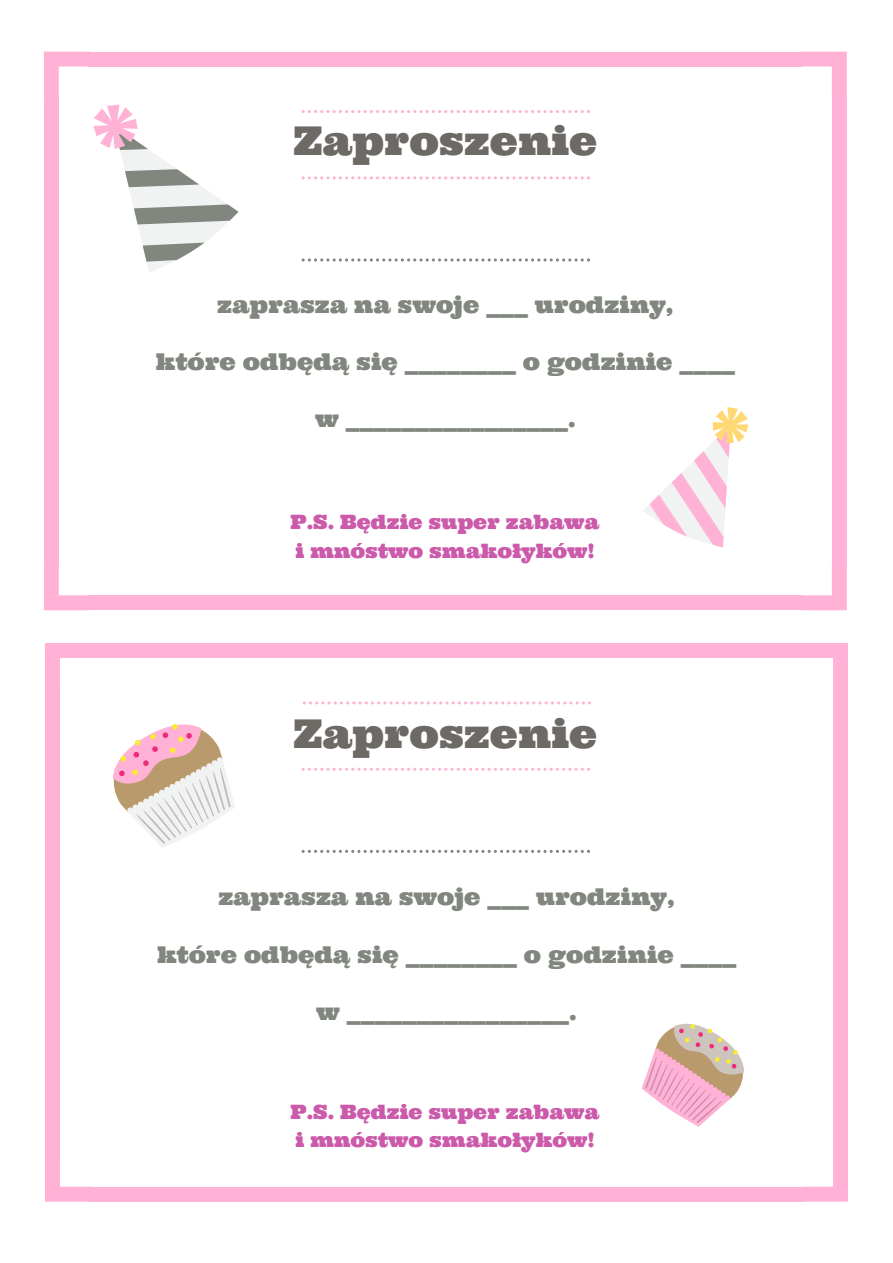
<style>
.page{position:relative;width:893px;height:1263px;background:#fff}
.page>*{position:absolute;margin:0;border:0;box-sizing:border-box;transform-origin:0 0}
.t1{font:39.6px "Ultra";color:#6d6965}
.t2{font:23.1px "Ultra";color:#81877f}
.t3{font:19.8px/28px "Ultra";color:#cc5aab}
</style>
<div class="page">
<div style="left:831px;top:96px;width:15px;height:469px;background:#ffb2d6"></div>
<div style="left:44px;top:96px;width:15px;height:469px;background:#ffb2d6"></div>
<div style="left:89px;top:52px;width:712px;height:15px;background:#ffb2d6"></div>
<div style="left:89px;top:595px;width:712px;height:15px;background:#ffb2d6"></div>
<svg style="left:801px;top:52px;width:45px;height:45px"></svg>
<svg style="left:801px;top:564px;width:45px;height:46px"></svg>
<svg style="left:44px;top:565px;width:45px;height:45px"></svg>
<svg style="left:301px;top:176px;width:289px;height:3px"></svg>
<svg style="left:301px;top:110px;width:289px;height:3px"></svg>
<svg style="left:44px;top:52px;width:195px;height:220px"></svg>
<svg style="left:301px;top:258px;width:289px;height:3px"></svg>
<svg style="left:643px;top:407px;width:106px;height:141px"></svg>
<div style="left:833px;top:688px;width:15px;height:468px;background:#ffb2d6"></div>
<div style="left:45px;top:688px;width:15px;height:468px;background:#ffb2d6"></div>
<div style="left:90px;top:643px;width:713px;height:15px;background:#ffb2d6"></div>
<div style="left:90px;top:1186px;width:713px;height:15px;background:#ffb2d6"></div>
<svg style="left:803px;top:643px;width:45px;height:45px"></svg>
<svg style="left:45px;top:643px;width:45px;height:45px"></svg>
<svg style="left:802px;top:1156px;width:46px;height:45px"></svg>
<svg style="left:45px;top:1156px;width:46px;height:45px"></svg>
<svg style="left:301px;top:768px;width:289px;height:3px"></svg>
<svg style="left:303px;top:701px;width:288px;height:3px"></svg>
<svg style="left:301px;top:850px;width:289px;height:3px"></svg>
<svg style="left:113px;top:724px;width:122px;height:124px"></svg>
<svg style="left:641px;top:1023px;width:104px;height:104px"></svg>
<h1 class="t1" style="left:293px;top:115px;width:305px">Zaproszenie</h1>
<p class="t2" style="left:217px;top:289px;width:458px">zaprasza na swoje ___ urodziny,</p>
<p class="t2" style="left:156px;top:347px;width:581px">które odbędą się ________ o godzinie ____</p>
<p class="t2" style="left:315px;top:404px;width:262px">w ________________.</p>
<p class="t3" style="left:290px;top:508px;width:310px">P.S. Będzie super zabawa i mnóstwo smakołyków!</p>
<h1 class="t1" style="left:293px;top:707px;width:305px">Zaproszenie</h1>
<p class="t2" style="left:218px;top:882px;width:458px">zaprasza na swoje ___ urodziny,</p>
<p class="t2" style="left:157px;top:939px;width:581px">które odbędą się ________ o godzinie ____</p>
<p class="t2" style="left:316px;top:996px;width:262px">w ________________.</p>
<p class="t3" style="left:290px;top:1097px;width:310px">P.S. Będzie super zabawa i mnóstwo smakołyków!</p>
</div>
